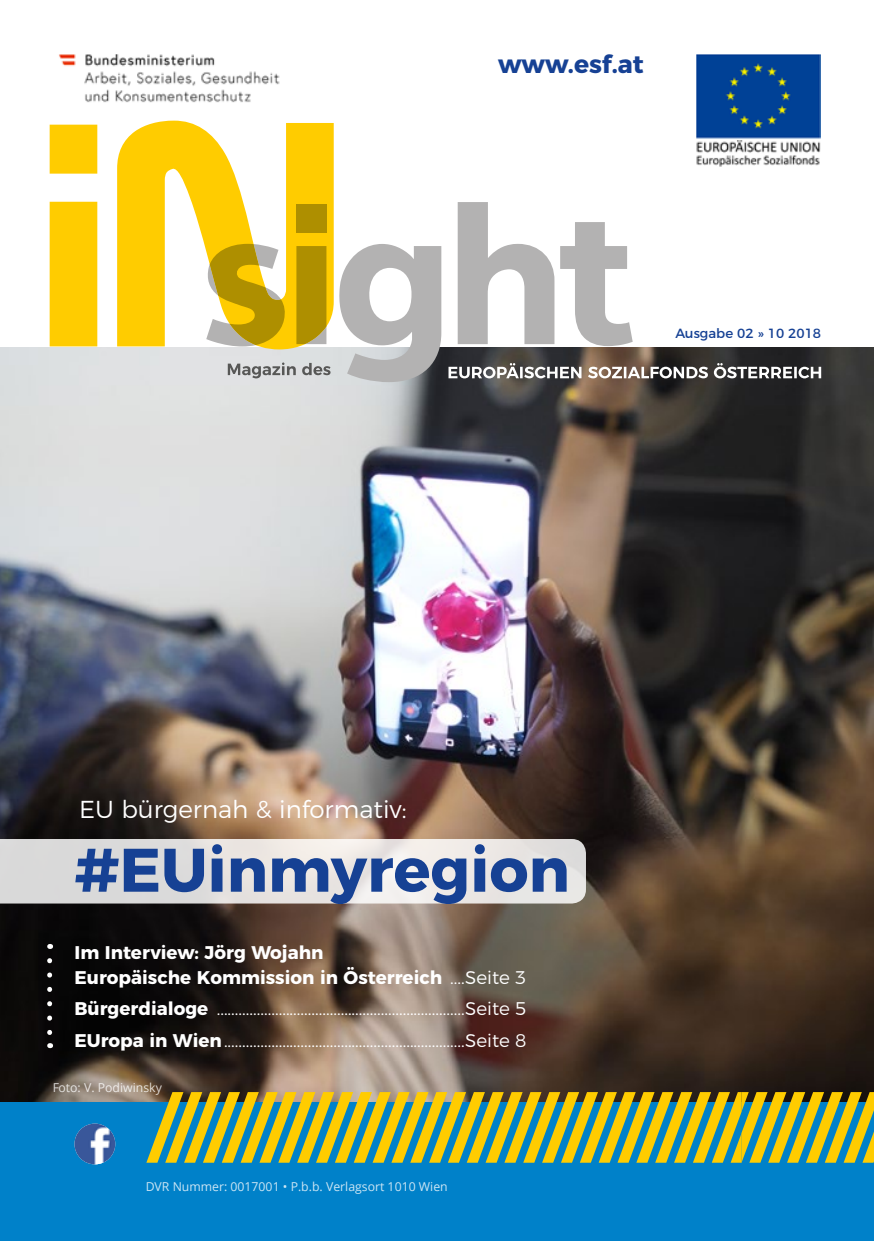
<style>
.page{position:relative;width:874px;height:1241px;background:#fff}
.page>*{position:absolute;margin:0;border:0;box-sizing:border-box;transform-origin:0 0}
.t1{font:700 61.25px "Montserrat";color:#164194}
.t2{font:700 25.03px "Montserrat";color:#164194}
.t3{font:300 24.5px "Montserrat";color:#fff}
.t4{font:300 18.38px/31.5px "Montserrat";color:#fff}
.t5{font:700 18.38px/24.5px "Montserrat";color:#fff}
.t6{font:13.3px "Montserrat";color:#164194}
.t7{font:12.25px "Open Sans";color:#fff}
.s1{font-weight:300}
.s2{font-weight:700}
</style>
<div class="page">
<img style="left:0;top:347px;width:873px;height:754px">
<div style="left:0;top:1101px;width:873px;height:139px;background:#0081c9"></div>
<svg style="left:0;top:838px;width:585px;height:65px;background:#e3e0de"></svg>
<svg style="left:47px;top:960px;width:5px;height:87px"></svg>
<svg style="left:146px;top:1091px;width:727px;height:71px"></svg>
<img style="left:74px;top:1123px;width:41px;height:41px;border-radius:20px">
<img style="left:696px;top:55px;width:123px;height:111px">
<svg style="left:50px;top:125px;width:47px;height:221px;background:#ffd220"></svg>
<svg style="left:117px;top:121px;width:216px;height:228px;fill:#fc0"></svg>
<svg style="left:206px;top:244px;width:79px;height:102px"></svg>
<div style="left:296px;top:204px;width:30px;height:29px;background:#ae8f00"></div>
<svg style="left:296px;top:246px;width:30px;height:98px;background:#af9108"></svg>
<svg style="left:336px;top:244px;width:105px;height:138px"></svg>
<svg style="left:457px;top:202px;width:97px;height:142px"></svg>
<svg style="left:560px;top:222px;width:72px;height:124px"></svg>
<svg style="left:448px;top:363px;width:372px;height:15px"></svg>
<svg style="left:228px;top:362px;width:102px;height:16px;background:#b1b2b3"></svg>
<img style="left:59px;top:55px;width:221px;height:48px">
<h2 class="t2" style="left:498px;top:44px;width:147px">www.esf.at</h2>
<p class="t6" style="left:675px;top:323px;width:147px">Ausgabe 02 » 10 2018</p>
<h3 class="t3" style="left:79px;top:790px;width:329px">EU bürgernah &amp; informativ:</h3>
<h1 class="t1" style="left:74px;top:819px;width:496px">#EUinmyregion</h1>
<p class="t5" style="left:74px;top:938px;width:453px">Im Interview: Jörg Wojahn<br>Europäische Kommission in Österreich <span class="s1">....Seite 3</span></p>
<p class="t4" style="left:74px;top:991px;width:453px"><span class="s2">Bürgerdialoge</span> ....................................................................Seite 5<br><span class="s2">EUropa in Wien</span>..................................................................Seite 8</p>
<p class="t7" style="left:52px;top:1078px;width:111px">Foto: V. Podiwinsky</p>
<p class="t7" style="left:146px;top:1177px;width:303px">DVR Nummer: 0017001 • P.b.b. Verlagsort 1010 Wien</p>
</div>
